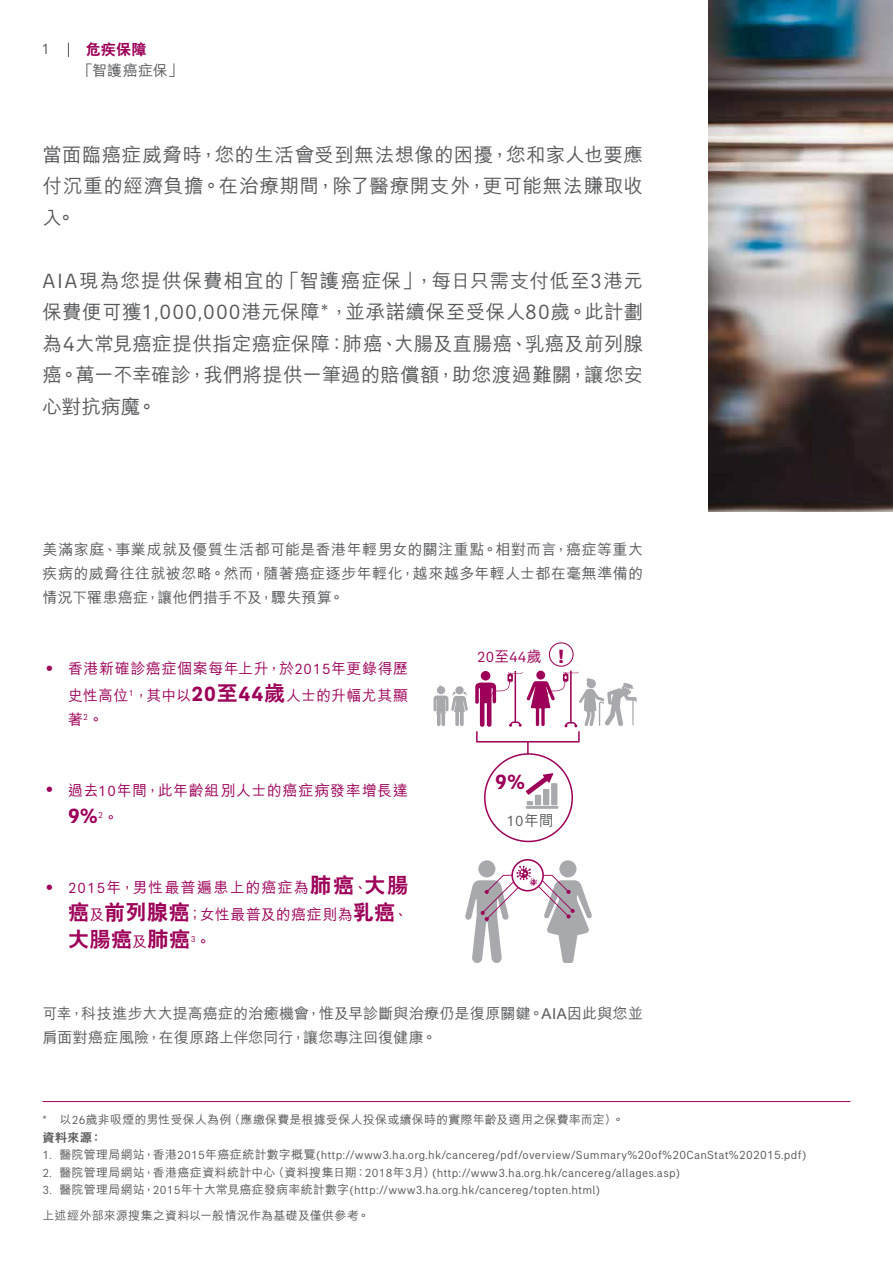
<style>
.page{position:relative;width:893px;height:1263px;background:#fff}
.page>*{position:absolute;margin:0;border:0;box-sizing:border-box;transform-origin:0 0}
.t1{font:800 21px "C Hei 2 HK";color:#9c0058}
.t2{font:700 21px "AIA Everest";color:#9c0058}
.t3{font:500 19.5px/31.5px "M Hei HK";letter-spacing:.02em;color:#58595b;text-align:justify}
.t4{font:500 15px/24px "M Hei HK";letter-spacing:.015em;color:#58595b;text-align:justify}
.t5{font:500 15px/27px "M Hei HK";letter-spacing:.035em;color:#9c0058;text-align:right}
.t6{font:15px "AIA Everest";color:#9c0058}
.t7{font:15px "AIA Everest";color:#58595b}
.t8{font:800 15px "C Hei 2 HK";color:#9c0058}
.t9{font:12px "AIA Everest";letter-spacing:.025em;color:#58595b}
.t10{font:500 12px "M Hei HK";letter-spacing:.015em;color:#58595b}
.t11{font:800 12px "C Hei 2 HK";color:#58595b}
.t12{font:8.7px "AIA Everest";color:#9c0058}
.s1{font-family:"AIA Everest";font-weight:400;font-size:21px}
.s2{font-family:"C Hei 2 HK";font-weight:800}
.s3{font-family:"AIA Everest";font-weight:400}
.s4{font-family:"AIA Everest";font-weight:700;font-size:21px}
.s5{font-family:"C Hei 2 HK";font-weight:800;font-size:21px}
.s6{font-family:"M Hei HK";font-weight:500;font-size:15px}
.s7{font-family:"M Hei HK";font-weight:500}
.s8{font-family:"M Hei HK";font-weight:800;font-size:18.6px}
</style>
<div class="page">
<img style="left:709px;top:0;width:184px;height:511px">
<div style="left:476px;top:730px;width:104px;height:12px;border:2px solid #9c0058"></div>
<div style="left:484px;top:753px;width:89px;height:89px;border:2px solid #9c0058;border-radius:50%"></div>
<hr style="left:43px;top:1101px;width:807px;height:1px;background:#9c0058">
<svg style="left:465px;top:859px;width:127px;height:104px"></svg>
<svg style="left:434px;top:685px;width:34px;height:41px"></svg>
<svg style="left:475px;top:642px;width:162px;height:85px"></svg>
<hr style="left:526px;top:806px;width:32px;height:3px;background:#a7a9ac">
<div style="left:551px;top:783px;width:6px;height:22px;background:#a7a9ac"></div>
<div style="left:543px;top:789px;width:6px;height:16px;background:#a7a9ac"></div>
<div style="left:535px;top:795px;width:6px;height:10px;background:#a7a9ac"></div>
<svg style="left:527px;top:801px;width:6px;height:4px"></svg>
<svg style="left:526px;top:773px;width:27px;height:22px"></svg>
<svg style="left:527px;top:742px;width:2px;height:12px"></svg>
<svg style="left:68px;top:43px;width:1px;height:14px"></svg>
<p class="t7" style="left:41px;top:40px;width:10px">1</p>
<p class="t8" style="left:86px;top:42px;width:62px">危疾保障</p>
<p class="t4" style="left:78px;top:58px;width:106px">「智護癌症保」</p>
<h2 class="t3" style="left:43px;top:137px;width:602px">當面臨癌症威脅時，您的生活會受到無法想像的困擾，您和家人也要應付沉重的經濟負擔。在治療期間，除了醫療開支外，更可能無法賺取收入。</h2>
<h2 class="t3" style="left:43px;top:263px;width:602px"><span class="s1">AIA</span>現為您提供保費相宜的「智護癌症保」，每日只需支付低至<span class="s1">3</span>港元保費便可獲<span class="s1">1,000,000</span>港元保障<span class="s1">*</span>，並承諾續保至受保人<span class="s1">80</span>歲。此計劃為<span class="s1">4</span>大常見癌症提供指定癌症保障：肺癌、大腸及直腸癌、乳癌及前列腺癌。萬一不幸確診，我們將提供一筆過的賠償額，助您渡過難關，讓您安心對抗病魔。</h2>
<p class="t4" style="left:43px;top:536px;width:602px">美滿家庭、事業成就及優質生活都可能是香港年輕男女的關注重點。相對而言，癌症等重大疾病的威脅往往就被忽略。然而，隨著癌症逐步年輕化，越來越多年輕人士都在毫無準備的情況下罹患癌症，讓他們措手不及，驟失預算。</p>
<p class="t5" style="left:43px;top:654px;width:367px"><span class="s2">•</span> 香港新確診癌症個案每年上升，於<span class="s3">2015</span>年更錄得歷史性高位<sup>1</sup>，其中以<span class="s4">20</span><span class="s5">至</span><span class="s4">44</span><span class="s5">歲</span>人士的升幅尤其顯</p>
<p class="t5" style="left:68px;top:705px;width:37px">著<sup>2</sup>。</p>
<p class="t5" style="left:43px;top:775px;width:367px"><span class="s2">•</span> 過去<span class="s3">10</span>年間，此年齡組別人士的癌症病發率增長達</p>
<h1 class="t2" style="left:68px;top:803px;width:31px">9%</h1>
<p class="t12" style="left:98px;top:810px;width:22px">2<span class="s6">。</span></p>
<p class="t5" style="left:43px;top:873px;width:367px"><span class="s2">•</span> <span class="s3">2015</span>年，男性最普遍患上的癌症為<span class="s5">肺癌</span>、<span class="s5">大腸癌</span>及<span class="s5">前列腺癌</span>；女性最普及的癌症則為<span class="s5">乳癌</span>、</p>
<h1 class="t1" style="left:68px;top:929px;width:123px">大腸癌<span class="s6">及</span>肺癌</h1>
<p class="t12" style="left:191px;top:934px;width:22px">3<span class="s6">。</span></p>
<p class="t6" style="left:477px;top:648px;width:89px">20<span class="s7">至</span>44<span class="s7">歲</span> <span class="s8">!</span></p>
<h1 class="t2" style="left:495px;top:769px;width:31px">9%</h1>
<p class="t7" style="left:506px;top:812px;width:49px">10<span class="s7">年間</span></p>
<p class="t4" style="left:43px;top:1000px;width:602px">可幸，科技進步大大提高癌症的治癒機會，惟及早診斷與治療仍是復原關鍵。AIA因此與您並肩面對癌症風險，在復原路上伴您同行，讓您專注回復健康。</p>
<p class="t10" style="left:43px;top:1111px;width:583px"><span class="s3">*</span> 以<span class="s3">26</span>歲非吸煙的男性受保人為例（應繳保費是根據受保人投保或續保時的實際年齡及適用之保費率而定）。</p>
<p class="t11" style="left:43px;top:1131px;width:61px">資料來源：</p>
<p class="t9" style="left:43px;top:1148px;width:765px">1. <span class="s7">醫院管理局網站，香港</span>2015<span class="s7">年癌症統計數字概覽</span>(http://www3.ha.org.hk/cancereg/pdf/overview/Summary%20of%20CanStat%202015.pdf)</p>
<p class="t9" style="left:43px;top:1165px;width:639px">2. <span class="s7">醫院管理局網站，香港癌症資料統計中心（資料搜集日期：</span>2018<span class="s7">年</span>3<span class="s7">月）</span>(http://www3.ha.org.hk/cancereg/allages.asp)</p>
<p class="t9" style="left:43px;top:1183px;width:559px">3. <span class="s7">醫院管理局網站，</span>2015<span class="s7">年十大常見癌症發病率統計數字</span>(http://www3.ha.org.hk/cancereg/topten.html)</p>
<p class="t10" style="left:43px;top:1206px;width:329px">上述經外部來源搜集之資料以一般情況作為基礎及僅供參考。</p>
</div>
